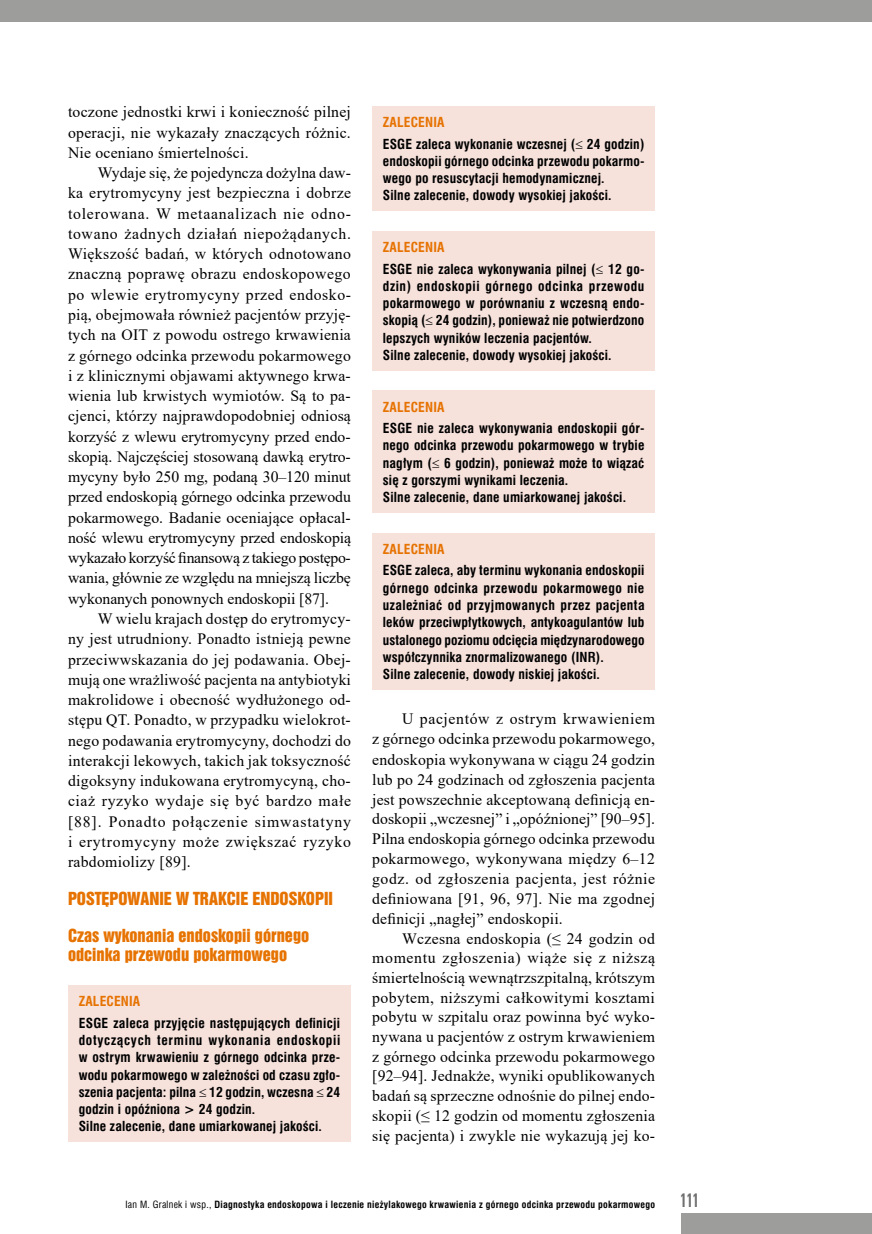
<style>
.page{position:relative;width:872px;height:1234px;background:#fff}
.page>*{position:absolute;margin:0;border:0;box-sizing:border-box;transform-origin:0 0}
.t1{font:18px "Swis 924 EU";color:#706f6f}
.t2{font:16.5px/18.8px "Swis 921 EU";color:#e67200}
.t3{font:15.75px/20.2px "Times New Roman";letter-spacing:.015em;color:#000;text-align:justify}
.t4{font:700 13.5px/17.2px "Swis 721 Cn EU";letter-spacing:.01em;color:#000}
.t5{font:700 13.5px "Swis 721 Cn EU";letter-spacing:.01em;color:#e67200}
.t6{font:700 9.75px "Swis 721 Cn EU";letter-spacing:.03em;color:#000}
.s1{color:#e67200}
.s2{font-weight:400}
</style>
<div class="page">
<div style="left:0;top:0;width:872px;height:21px;background:#9d9d9c"></div>
<div style="left:680px;top:1212px;width:192px;height:21px;background:#9d9d9c"></div>
<div style="left:68px;top:985px;width:283px;height:156px;background:#f6e1db"></div>
<div style="left:372px;top:106px;width:283px;height:105px;background:#f6e1db"></div>
<div style="left:372px;top:231px;width:283px;height:139px;background:#f6e1db"></div>
<div style="left:372px;top:391px;width:283px;height:122px;background:#f6e1db"></div>
<div style="left:372px;top:533px;width:283px;height:156px;background:#f6e1db"></div>
<p class="t3" style="left:68px;top:101px;width:284px">toczone jednostki krwi i konieczność pilnej operacji, nie wykazały znaczących różnic.<br>Nie oceniano śmiertelności.</p>
<p class="t3" style="left:68px;top:162px;width:284px;text-indent:30px">Wydaje się, że pojedyncza dożylna daw&shy;ka erytromycyny jest bezpieczna i dobrze tolerowana. W metaanalizach nie odno&shy;towano żadnych działań niepożądanych.<br>Większość badań, w których odnotowano znaczną poprawę obrazu endoskopowego po wlewie erytromycyny przed endosko&shy;pią, obejmowała również pacjentów przyję&shy;tych na OIT z powodu ostrego krwawienia z górnego odcinka przewodu pokarmowego i z klinicznymi objawami aktywnego krwa&shy;wienia lub krwistych wymiotów. Są to pa&shy;cjenci, którzy najprawdopodobniej odniosą korzyść z wlewu erytromycyny przed endo&shy;skopią. Najczęściej stosowaną dawką erytro&shy;mycyny było 250 mg, podaną 30–120 minut przed endoskopią górnego odcinka przewodu pokarmowego. Badanie oceniające opłacal&shy;ność wlewu erytromycyny przed endoskopią wykazało korzyść finansową z takiego postępo&shy;wania, głównie ze względu na mniejszą liczbę wykonanych ponownych endoskopii [87].</p>
<p class="t3" style="left:68px;top:608px;width:284px;text-indent:30px">W wielu krajach dostęp do erytromycy&shy;ny jest utrudniony. Ponadto istnieją pewne przeciwwskazania do jej podawania. Obej&shy;mują one wrażliwość pacjenta na antybiotyki makrolidowe i obecność wydłużonego od&shy;stępu QT. Ponadto, w przypadku wielokrot&shy;nego podawania erytromycyny, dochodzi do interakcji lekowych, takich jak toksyczność digoksyny indukowana erytromycyną, cho&shy;ciaż ryzyko wydaje się być bardzo małe [88]. Ponadto połączenie simwastatyny i erytromycyny może zwiększać ryzyko rabdomiolizy [89].</p>
<p class="t2" style="left:68px;top:888px;width:266px">POSTĘPOWANIE W TRAKCIE ENDOSKOPII</p>
<p class="t2" style="left:68px;top:925px;width:243px">Czas wykonania endoskopii górnego odcinka przewodu pokarmowego</p>
<p class="t5" style="left:79px;top:993px;width:63px">ZALECENIA</p>
<p class="t4" style="left:79px;top:1014px;width:263px">ESGE zaleca przyjęcie następujących definicji dotyczących terminu wykonania endoskopii w ostrym krwawieniu z górnego odcinka prze&shy;wodu pokarmowego w zależności od czasu zgło&shy;szenia pacjenta: pilna ≤ 12 godzin, wczesna ≤ 24 godzin i opóźniona &gt; 24 godzin.<br>Silne zalecenie, dane umiarkowanej jakości.</p>
<p class="t4" style="left:383px;top:112px;width:263px;line-height:21.5px"><span class="s1">ZALECENIA<br></span>ESGE zaleca wykonanie wczesnej (≤ 24 godzin)</p>
<p class="t4" style="left:383px;top:153px;width:263px">endoskopii górnego odcinka przewodu pokarmo&shy;wego po resuscytacji hemodynamicznej.<br>Silne zalecenie, dowody wysokiej jakości.</p>
<p class="t4" style="left:383px;top:237px;width:263px;line-height:21.5px"><span class="s1">ZALECENIA<br></span>ESGE nie zaleca wykonywania pilnej (≤ 12 go-</p>
<p class="t4" style="left:383px;top:278px;width:263px">dzin) endoskopii górnego odcinka przewodu pokarmowego w porównaniu z wczesną endo&shy;skopią (≤ 24 godzin), ponieważ nie potwierdzono lepszych wyników leczenia pacjentów.<br>Silne zalecenie, dowody wysokiej jakości.</p>
<p class="t5" style="left:383px;top:398px;width:63px">ZALECENIA</p>
<p class="t4" style="left:383px;top:420px;width:263px">ESGE nie zaleca wykonywania endoskopii gór&shy;nego odcinka przewodu pokarmowego w trybie nagłym (≤ 6 godzin), ponieważ może to wiązać się z gorszymi wynikami leczenia.<br>Silne zalecenie, dane umiarkowanej jakości.</p>
<p class="t5" style="left:383px;top:541px;width:63px">ZALECENIA</p>
<p class="t4" style="left:383px;top:562px;width:263px">ESGE zaleca, aby terminu wykonania endoskopii górnego odcinka przewodu pokarmowego nie uzależniać od przyjmowanych przez pacjenta leków przeciwpłytkowych, antykoagulantów lub ustalonego poziomu odcięcia międzynarodowego współczynnika znormalizowanego (INR).<br>Silne zalecenie, dowody niskiej jakości.</p>
<p class="t3" style="left:372px;top:708px;width:284px;text-indent:30px">U pacjentów z ostrym krwawieniem z górnego odcinka przewodu pokarmowego, endoskopia wykonywana w ciągu 24 godzin lub po 24 godzinach od zgłoszenia pacjenta jest powszechnie akceptowaną definicją en&shy;doskopii „wczesnej” i „opóźnionej” [90–95].<br>Pilna endoskopia górnego odcinka przewodu pokarmowego, wykonywana między 6–12 godz. od zgłoszenia pacjenta, jest różnie definiowana [91, 96, 97]. Nie ma zgodnej definicji „nagłej” endoskopii.</p>
<p class="t3" style="left:372px;top:927px;width:284px;line-height:19.8px;text-indent:30px">Wczesna endoskopia (≤ 24 godzin od momentu zgłoszenia) wiąże się z niższą śmiertelnością wewnątrzszpitalną, krótszym pobytem, niższymi całkowitymi kosztami pobytu w szpitalu oraz powinna być wyko&shy;nywana u pacjentów z ostrym krwawieniem z górnego odcinka przewodu pokarmowego [92–94]. Jednakże, wyniki opublikowanych badań są sprzeczne odnośnie do pilnej endo&shy;skopii (≤ 12 godzin od momentu zgłoszenia się pacjenta) i zwykle nie wykazują jej ko-</p>
<p class="t6" style="left:125px;top:1198px;width:531px"><span class="s2">Ian M. Gralnek i wsp.,</span> Diagnostyka endoskopowa i leczenie nieżylakowego krwawienia z górnego odcinka przewodu pokarmowego</p>
<p class="t1" style="left:680px;top:1188px;width:20px">111</p>
</div>
